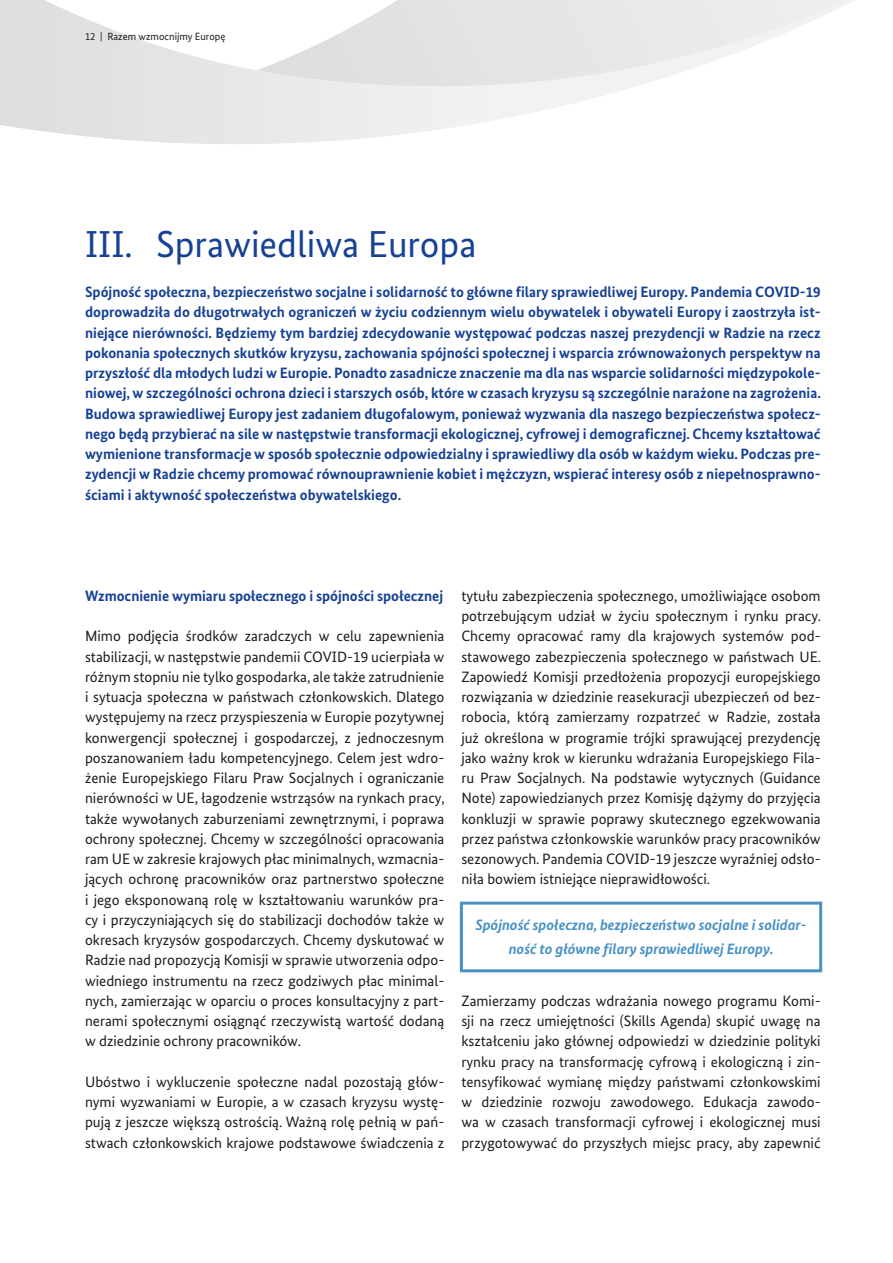
<style>
.page{position:relative;width:893px;height:1263px;background:#fff}
.page>*{position:absolute;margin:0;border:0;box-sizing:border-box;transform-origin:0 0}
.H1-main{font:37.5px "Bundes Sans";color:#164194}
.t1{font:15px/20.2px "Bundes Sans";color:#1d1d1b;text-align:justify}
.H2-main{font:700 15px/20.2px "Bundes Sans";letter-spacing:-.005em;color:#164194;text-align:justify}
.t2{font:italic 700 15px/24px "Bundes Sans";letter-spacing:-.005em;color:#4991c5;text-align:center}
.t3{font:10.5px "Bundes Sans";color:#1d1d1b}
</style>
<div class="page">
<div style="left:460px;top:902px;width:362px;height:70px;border:3px solid #4991c5"></div>
<svg style="left:0;top:0;width:855px;height:144px"></svg>
<svg style="left:257px;top:0;width:591px;height:99px"></svg>
<p class="t3" style="left:85px;top:30px;width:142px">12 | Razem wzmocnijmy Europę</p>
<h1 class="H1-main" style="left:85px;top:221px;width:393px">III. Sprawiedliwa Europa</h1>
<p class="H2-main" style="left:85px;top:282px;width:737px">Spójność społeczna, bezpieczeństwo socjalne i solidarność to główne filary sprawiedliwej Europy. Pandemia COVID-19 doprowadziła do długotrwałych ograniczeń w życiu codziennym wielu obywatelek i obywateli Europy i zaostrzyła ist&shy;niejące nierówności. Będziemy tym bardziej zdecydowanie występować podczas naszej prezydencji w Radzie na rzecz pokonania społecznych skutków kryzysu, zachowania spójności społecznej i wsparcia zrównoważonych perspektyw na przyszłość dla młodych ludzi w Europie. Ponadto zasadnicze znaczenie ma dla nas wsparcie solidarności międzypokole&shy;niowej, w szczególności ochrona dzieci i starszych osób, które w czasach kryzysu są szczególnie narażone na zagrożenia.<br>Budowa sprawiedliwej Europy jest zadaniem długofalowym, ponieważ wyzwania dla naszego bezpieczeństwa społecz&shy;nego będą przybierać na sile w następstwie transformacji ekologicznej, cyfrowej i demograficznej. Chcemy kształtować wymienione transformacje w sposób społecznie odpowiedzialny i sprawiedliwy dla osób w każdym wieku. Podczas pre&shy;zydencji w Radzie chcemy promować równouprawnienie kobiet i mężczyzn, wspierać interesy osób z niepełnosprawno&shy;ściami i aktywność społeczeństwa obywatelskiego.</p>
<h2 class="H2-main" style="left:85px;top:585px;width:360px">Wzmocnienie wymiaru społecznego i spójności społecznej</h2>
<p class="t1" style="left:85px;top:626px;width:361px">Mimo podjęcia środków zaradczych w celu zapewnienia stabilizacji, w następstwie pandemii COVID-19 ucierpiała w różnym stopniu nie tylko gospodarka, ale także zatrudnienie i sytuacja społeczna w państwach członkowskich. Dlatego występujemy na rzecz przyspieszenia w Europie pozytywnej konwergencji społecznej i gospodarczej, z jednoczesnym poszanowaniem ładu kompetencyjnego. Celem jest wdro&shy;żenie Europejskiego Filaru Praw Socjalnych i ograniczanie nierówności w UE, łagodzenie wstrząsów na rynkach pracy, także wywołanych zaburzeniami zewnętrznymi, i poprawa ochrony społecznej. Chcemy w szczególności opracowania ram UE w zakresie krajowych płac minimalnych, wzmacnia&shy;jących ochronę pracowników oraz partnerstwo społeczne i jego eksponowaną rolę w kształtowaniu warunków pra&shy;cy i przyczyniających się do stabilizacji dochodów także w okresach kryzysów gospodarczych. Chcemy dyskutować w Radzie nad propozycją Komisji w sprawie utworzenia odpo&shy;wiedniego instrumentu na rzecz godziwych płac minimal&shy;nych, zamierzając w oparciu o proces konsultacyjny z part&shy;nerami społecznymi osiągnąć rzeczywistą wartość dodaną w dziedzinie ochrony pracowników.</p>
<p class="t1" style="left:85px;top:1071px;width:361px">Ubóstwo i wykluczenie społeczne nadal pozostają głów&shy;nymi wyzwaniami w Europie, a w czasach kryzysu wystę&shy;pują z jeszcze większą ostrością. Ważną rolę pełnią w pań&shy;stwach członkowskich krajowe podstawowe świadczenia z</p>
<p class="t1" style="left:461px;top:585px;width:361px">tytułu zabezpieczenia społecznego, umożliwiające osobom potrzebującym udział w życiu społecznym i rynku pracy.<br>Chcemy opracować ramy dla krajowych systemów pod&shy;stawowego zabezpieczenia społecznego w państwach UE.<br>Zapowiedź Komisji przedłożenia propozycji europejskiego rozwiązania w dziedzinie reasekuracji ubezpieczeń od bez&shy;robocia, którą zamierzamy rozpatrzeć w Radzie, została już określona w programie trójki sprawującej prezydencję jako ważny krok w kierunku wdrażania Europejskiego Fila&shy;ru Praw Socjalnych. Na podstawie wytycznych (Guidance Note) zapowiedzianych przez Komisję dążymy do przyjęcia konkluzji w sprawie poprawy skutecznego egzekwowania przez państwa członkowskie warunków pracy pracowników sezonowych. Pandemia COVID-19 jeszcze wyraźniej odsło&shy;niła bowiem istniejące nieprawidłowości.</p>
<p class="t2" style="left:475px;top:912px;width:333px">Spójność społeczna, bezpieczeństwo socjalne i solidar&shy;ność to główne filary sprawiedliwej Europy.</p>
<p class="t1" style="left:461px;top:990px;width:361px">Zamierzamy podczas wdrażania nowego programu Komi&shy;sji na rzecz umiejętności (Skills Agenda) skupić uwagę na kształceniu jako głównej odpowiedzi w dziedzinie polityki rynku pracy na transformację cyfrową i ekologiczną i zin&shy;tensyfikować wymianę między państwami członkowskimi w dziedzinie rozwoju zawodowego. Edukacja zawodo&shy;wa w czasach transformacji cyfrowej i ekologicznej musi przygotowywać do przyszłych miejsc pracy, aby zapewnić</p>
</div>
